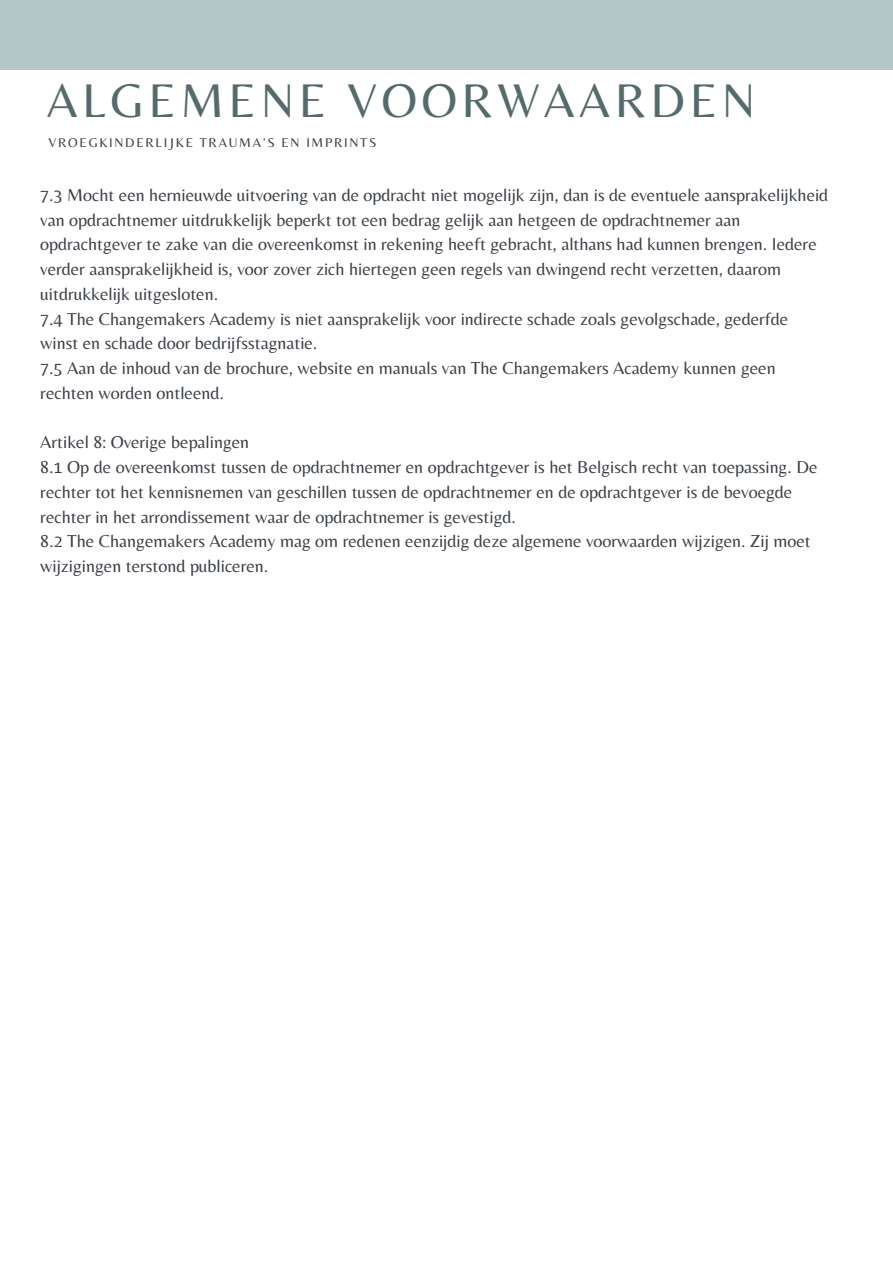
<style>
.page{position:relative;width:893px;height:1264px;background:#fff}
.page>*{position:absolute;margin:0;border:0;box-sizing:border-box;transform-origin:0 0}
.t1{font:49.2px "Belleza";letter-spacing:.09em;color:#556b6b}
.t2{font:18px/24.8px "Belleza";color:#3a4046}
.t3{font:13.2px "Belleza";letter-spacing:.13em;color:#3a4046}
</style>
<div class="page">
<div style="left:0;top:0;width:892px;height:70px;background:#b3c6c8"></div>
<p class="t1" style="left:47px;top:71px;width:710px">ALGEMENE VOORWAARDEN</p>
<p class="t3" style="left:49px;top:134px;width:329px">VROEGKINDERLIJKE TRAUMA’S EN IMPRINTS</p>
<p class="t2" style="left:40px;top:182px;width:789px">7.3 Mocht een hernieuwde uitvoering van de opdracht niet mogelijk zijn, dan is de eventuele aansprakelijkheid van opdrachtnemer uitdrukkelijk beperkt tot een bedrag gelijk aan hetgeen de opdrachtnemer aan opdrachtgever te zake van die overeenkomst in rekening heeft gebracht, althans had kunnen brengen. Iedere verder aansprakelijkheid is, voor zover zich hiertegen geen regels van dwingend recht verzetten, daarom uitdrukkelijk uitgesloten.</p>
<p class="t2" style="left:40px;top:306px;width:749px">7.4 The Changemakers Academy is niet aansprakelijk voor indirecte schade zoals gevolgschade, gederfde winst en schade door bedrijfsstagnatie.</p>
<p class="t2" style="left:40px;top:355px;width:736px">7.5 Aan de inhoud van de brochure, website en manuals van The Changemakers Academy kunnen geen rechten worden ontleend.</p>
<p class="t2" style="left:40px;top:429px;width:210px">Artikel 8: Overige bepalingen</p>
<p class="t2" style="left:40px;top:454px;width:778px">8.1 Op de overeenkomst tussen de opdrachtnemer en opdrachtgever is het Belgisch recht van toepassing. De rechter tot het kennisnemen van geschillen tussen de opdrachtnemer en de opdrachtgever is de bevoegde rechter in het arrondissement waar de opdrachtnemer is gevestigd.</p>
<p class="t2" style="left:40px;top:528px;width:771px">8.2 The Changemakers Academy mag om redenen eenzijdig deze algemene voorwaarden wijzigen. Zij moet wijzigingen terstond publiceren.</p>
</div>
